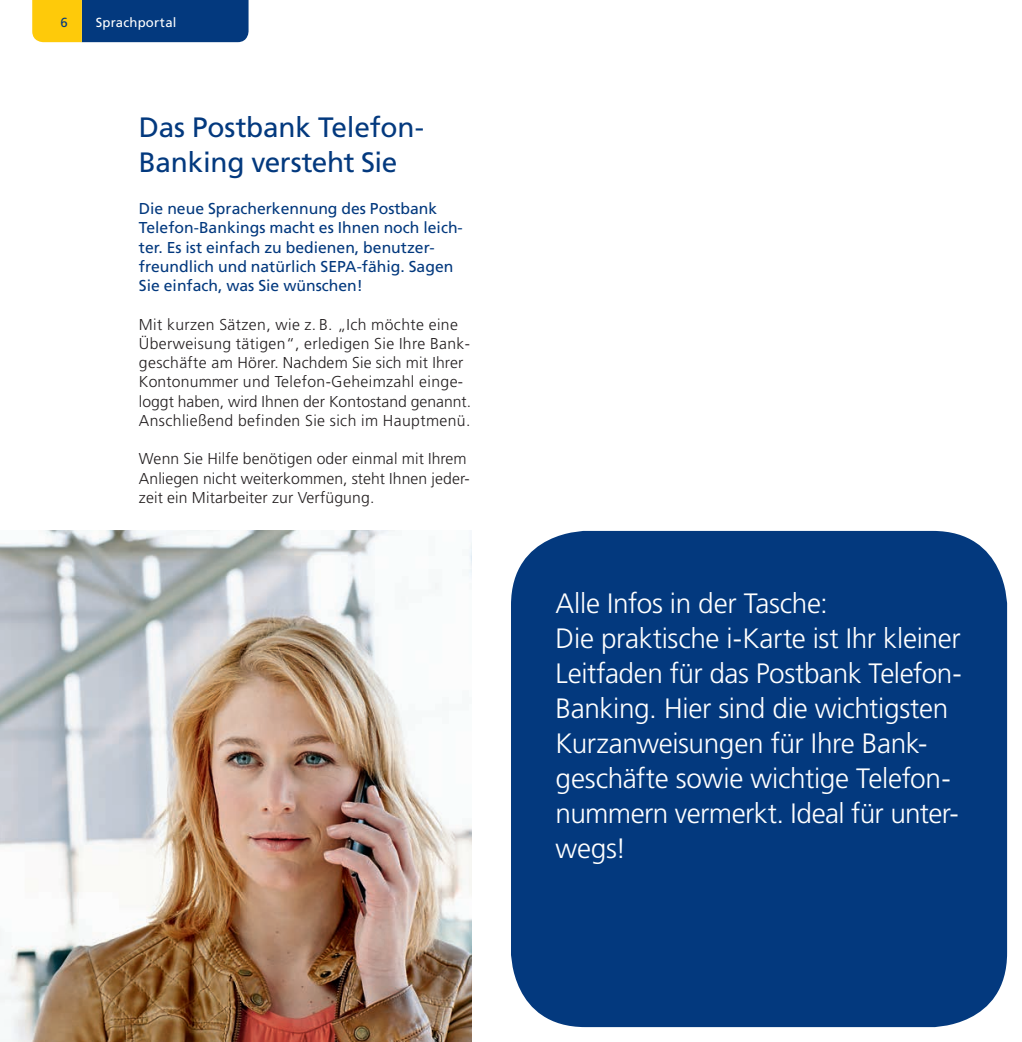
<style>
.page{position:relative;width:1022px;height:1042px;background:#fff}
.page>*{position:absolute;margin:0;border:0;box-sizing:border-box;transform-origin:0 0}
.t1{font:300 28px/35px "Frutiger LT Std";letter-spacing:-.015em;color:#fff}
.t2{font:28px/35px "Frutiger LT Std";letter-spacing:-.01em;color:#03397e}
.t3{font:300 15.75px/19.2px "Frutiger LT Std";letter-spacing:.01em;color:#231f20}
.t4{font:15.75px/19.2px "Frutiger LT Std";color:#03397e}
.t5{font:13.12px "Frutiger LT Std";letter-spacing:.02em;color:#fff}
.t6{font:13.12px "Frutiger LT Std";color:#03397e}
</style>
<div class="page">
<svg style="left:32px;top:0;width:217px;height:42px;background:#3d5b64"></svg>
<div style="left:511px;top:531px;width:496px;height:496px;background:#03397e;border-radius:74px"></div>
<img style="left:0;top:531px;width:471px;height:511px">
<p class="t6" style="left:61px;top:15px;width:9px">6</p>
<p class="t5" style="left:96px;top:15px;width:82px">Sprachportal</p>
<h1 class="t2" style="left:139px;top:110px;width:287px">Das Postbank Telefon-<br>Banking versteht Sie</h1>
<p class="t4" style="left:139px;top:199px;width:325px">Die neue Spracherkennung des Postbank Telefon-Bankings macht es Ihnen noch leich&shy;ter. Es ist einfach zu bedienen, benutzer&shy;freundlich und natürlich SEPA-fähig. Sagen Sie einfach, was Sie wünschen!</p>
<p class="t3" style="left:139px;top:315px;width:334px">Mit kurzen Sätzen, wie z. B. „Ich möchte eine Überweisung tätigen“, erledigen Sie Ihre Bank&shy;geschäfte am Hörer. Nachdem Sie sich mit Ihrer Kontonummer und Telefon-Geheimzahl einge&shy;loggt haben, wird Ihnen der Kontostand genannt.<br>Anschließend befinden Sie sich im Hauptmenü.</p>
<p class="t3" style="left:139px;top:449px;width:332px">Wenn Sie Hilfe benötigen oder einmal mit Ihrem<br>Anliegen nicht weiterkommen, steht Ihnen jeder&shy;zeit ein Mitarbeiter zur Verfügung.</p>
<p class="t1" style="left:556px;top:586px;width:408px">Alle Infos in der Tasche:<br>Die praktische i-Karte ist Ihr kleiner<br>Leitfaden für das Postbank Telefon-<br>Banking. Hier sind die wichtigsten<br>Kurzanweisungen für Ihre Bank&shy;geschäfte sowie wichtige Telefon&shy;nummern vermerkt. Ideal für unter&shy;wegs!</p>
</div>
